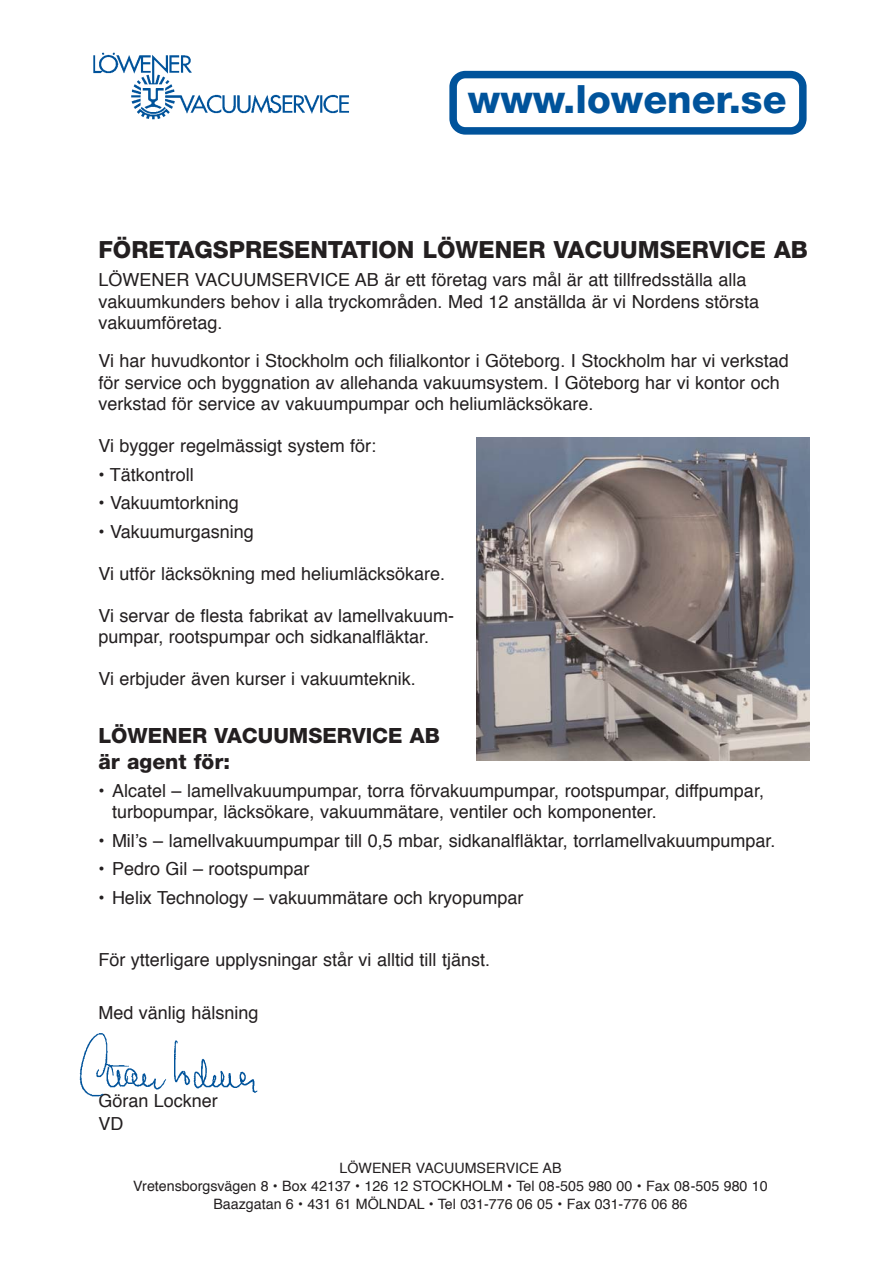
<style>
.page{position:relative;width:893px;height:1263px;background:#fff}
.page>*{position:absolute;margin:0;border:0;box-sizing:border-box;transform-origin:0 0}
.t1{font:800 39px "Helvetica Neue";color:#00539b}
.t2{font:800 23.7px "Helvetica Neue";color:#231f20}
.t3{font:800 21px/25.5px "Helvetica Neue";color:#231f20}
.t4{font:18px/21.6px "Helvetica";color:#231f20}
.t5{font:14.25px/18px "Helvetica";color:#231f20;text-align:center}
</style>
<div class="page">
<img style="left:93px;top:52px;width:256px;height:68px">
<svg style="left:449px;top:71px;width:358px;height:64px"></svg>
<img style="left:79px;top:1033px;width:179px;height:64px">
<img style="left:477px;top:437px;width:332px;height:323px">
<h1 class="t1" style="left:468px;top:85px;width:320px">www.lowener.se</h1>
<h2 class="t2" style="left:98px;top:241px;width:711px">FÖRETAGSPRESENTATION LÖWENER VACUUMSERVICE AB</h2>
<p class="t4" style="left:98px;top:270px;width:662px">LÖWENER VACUUMSERVICE AB är ett företag vars mål är att tillfredsställa alla vakuumkunders behov i alla tryckområden. Med 12 anställda är vi Nordens största vakuumföretag.</p>
<p class="t4" style="left:98px;top:351px;width:692px">Vi har huvudkontor i Stockholm och filialkontor i Göteborg. I Stockholm har vi verkstad för service och byggnation av allehanda vakuumsystem. I Göteborg har vi kontor och verkstad för service av vakuumpumpar och heliumläcksökare.</p>
<p class="t4" style="left:98px;top:437px;width:279px">Vi bygger regelmässigt system för:</p>
<p class="t4" style="left:98px;top:465px;width:97px">• Tätkontroll</p>
<p class="t4" style="left:98px;top:494px;width:142px">• Vakuumtorkning</p>
<p class="t4" style="left:98px;top:522px;width:157px">• Vakuumurgasning</p>
<p class="t4" style="left:98px;top:564px;width:348px">Vi utför läcksökning med heliumläcksökare.</p>
<p class="t4" style="left:98px;top:606px;width:357px;line-height:21px">Vi servar de flesta fabrikat av lamellvakuum&shy;pumpar, rootspumpar och sidkanalfläktar.</p>
<p class="t4" style="left:98px;top:669px;width:319px">Vi erbjuder även kurser i vakuumteknik.</p>
<p class="t3" style="left:98px;top:725px;width:343px">LÖWENER VACUUMSERVICE AB är agent för:</p>
<p class="t4" style="left:112px;top:782px;width:653px;line-height:21px;text-indent:-14px">• Alcatel – lamellvakuumpumpar, torra förvakuumpumpar, rootspumpar, diffpumpar, turbopumpar, läcksökare, vakuummätare, ventiler och komponenter.</p>
<p class="t4" style="left:98px;top:831px;width:678px">• Mil’s – lamellvakuumpumpar till 0,5 mbar, sidkanalfläktar, torrlamellvakuumpumpar.</p>
<p class="t4" style="left:98px;top:860px;width:213px">• Pedro Gil – rootspumpar</p>
<p class="t4" style="left:98px;top:888px;width:426px">• Helix Technology – vakuummätare och kryopumpar</p>
<p class="t4" style="left:98px;top:950px;width:393px">För ytterligare upplysningar står vi alltid till tjänst.</p>
<p class="t4" style="left:98px;top:1003px;width:162px">Med vänlig hälsning</p>
<p class="t4" style="left:98px;top:1091px;width:121px;line-height:22.5px">Göran Lockner<br>VD</p>
<p class="t5" style="left:133px;top:1160px;width:636px">LÖWENER VACUUMSERVICE AB<br>Vretensborgsvägen 8 • Box 42137 • 126 12 STOCKHOLM • Tel 08-505 980 00 • Fax 08-505 980 10<br>Baazgatan 6 • 431 61 MÖLNDAL • Tel 031-776 06 05 • Fax 031-776 06 86</p>
</div>
